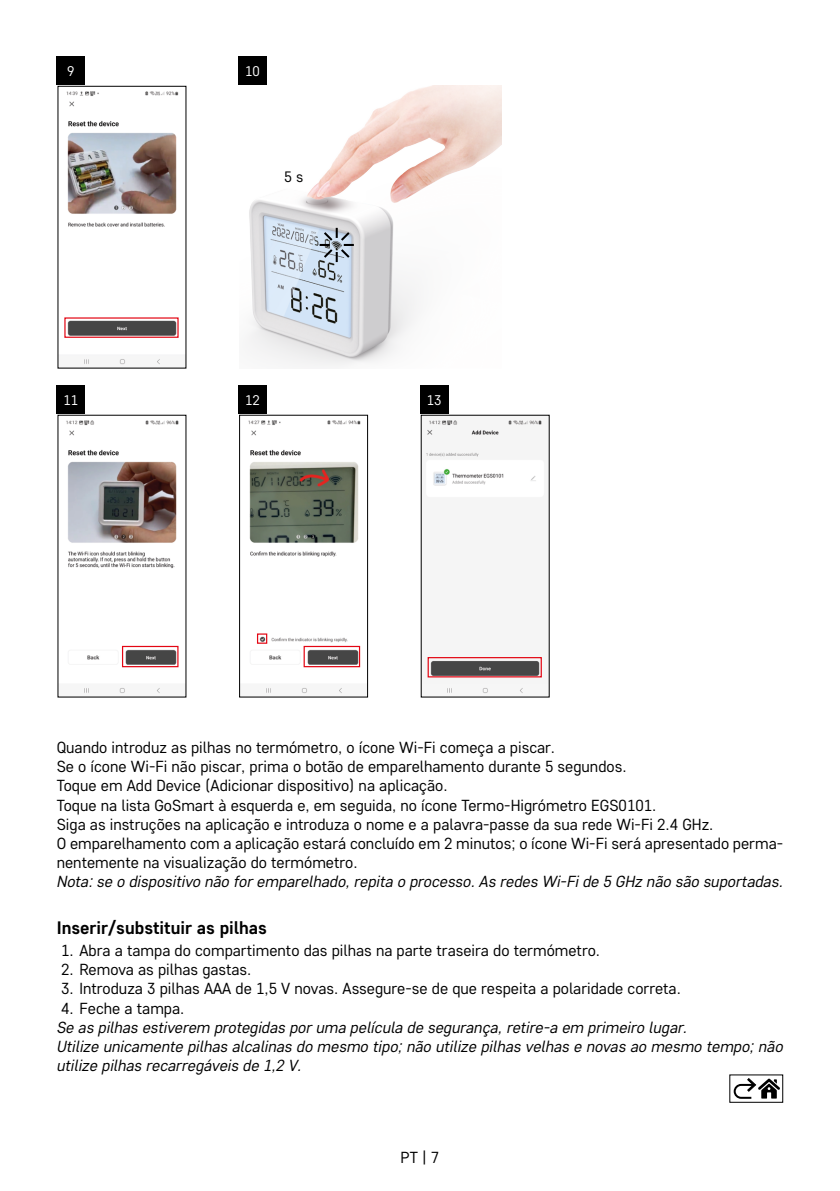
<style>
.page{position:relative;width:840px;height:1191px;background:#fff}
.page>*{position:absolute;margin:0;border:0;box-sizing:border-box;transform-origin:0 0}
.t1{font:700 18px "Core Sans D55";color:#000}
.t2{font:16px/19.2px "Core Sans D35";color:#000}
.t3{font:italic 16px/19.2px "Core Sans D35";color:#000}
.t4{font:15px "Core Sans D35";color:#000}
.t5{font:14px "Core Sans D35";color:#fff}
</style>
<div class="page">
<div style="left:57px;top:57px;width:28px;height:28px;background:#000"></div>
<div style="left:238px;top:57px;width:28px;height:28px;background:#000"></div>
<img style="left:66px;top:91px;width:113px;height:274px">
<div style="left:64px;top:317px;width:114px;height:21px;border:1px solid #e30613"></div>
<img style="left:248px;top:85px;width:253px;height:282px">
<svg style="left:319px;top:228px;width:34px;height:34px"></svg>
<div style="left:57px;top:386px;width:28px;height:28px;background:#000"></div>
<div style="left:238px;top:386px;width:28px;height:28px;background:#000"></div>
<div style="left:420px;top:386px;width:28px;height:28px;background:#000"></div>
<img style="left:66px;top:420px;width:113px;height:274px">
<div style="left:122px;top:646px;width:56px;height:21px;border:1px solid #e30613"></div>
<img style="left:248px;top:420px;width:113px;height:274px">
<div style="left:239px;top:415px;width:128px;height:282px;border:1px solid #000"></div>
<div style="left:303px;top:646px;width:57px;height:21px;border:1px solid #e30613"></div>
<div style="left:257px;top:633px;width:10px;height:11px;border:1px solid #e30613"></div>
<img style="left:425px;top:419px;width:120px;height:275px">
<div style="left:427px;top:657px;width:114px;height:20px;border:1px solid #e30613"></div>
<svg style="left:733px;top:1078px;width:46px;height:21px"></svg>
<p class="t5" style="left:67px;top:62px;width:9px">9</p>
<p class="t5" style="left:245px;top:62px;width:16px">10</p>
<p class="t4" style="left:284px;top:167px;width:20px">5 s</p>
<p class="t5" style="left:64px;top:391px;width:16px">11</p>
<p class="t5" style="left:245px;top:391px;width:16px">12</p>
<p class="t5" style="left:426px;top:391px;width:16px">13</p>
<p class="t2" style="left:57px;top:737px;width:727px">Quando introduz as pilhas no termómetro, o ícone Wi-Fi começa a piscar.<br>Se o ícone Wi-Fi não piscar, prima o botão de emparelhamento durante 5 segundos.<br>Toque em Add Device (Adicionar dispositivo) na aplicação.<br>Toque na lista GoSmart à esquerda e, em seguida, no ícone Termo-Higrómetro EGS0101.<br>Siga as instruções na aplicação e introduza o nome e a palavra-passe da sua rede Wi-Fi 2.4 GHz.<br>O emparelhamento com a aplicação estará concluído em 2 minutos; o ícone Wi-Fi será apresentado perma&shy;nentemente na visualização do termómetro.</p>
<p class="t3" style="left:57px;top:871px;width:727px">Nota: se o dispositivo não for emparelhado, repita o processo. As redes Wi-Fi de 5 GHz não são suportadas.</p>
<p class="t1" style="left:57px;top:916px;width:212px">Inserir/substituir as pilhas</p>
<p class="t2" style="left:61px;top:940px;width:540px">1. Abra a tampa do compartimento das pilhas na parte traseira do termómetro.</p>
<p class="t2" style="left:61px;top:959px;width:192px">2. Remova as pilhas gastas.</p>
<p class="t2" style="left:61px;top:978px;width:621px">3. Introduza 3 pilhas AAA de 1,5 V novas. Assegure-se de que respeita a polaridade correta.</p>
<p class="t2" style="left:61px;top:998px;width:125px">4. Feche a tampa.</p>
<p class="t3" style="left:57px;top:1017px;width:727px">Se as pilhas estiverem protegidas por uma película de segurança, retire-a em primeiro lugar.<br>Utilize unicamente pilhas alcalinas do mesmo tipo; não utilize pilhas velhas e novas ao mesmo tempo; não utilize pilhas recarregáveis de 1,2 V.</p>
<p class="t2" style="left:400px;top:1147px;width:40px">PT | 7</p>
</div>
